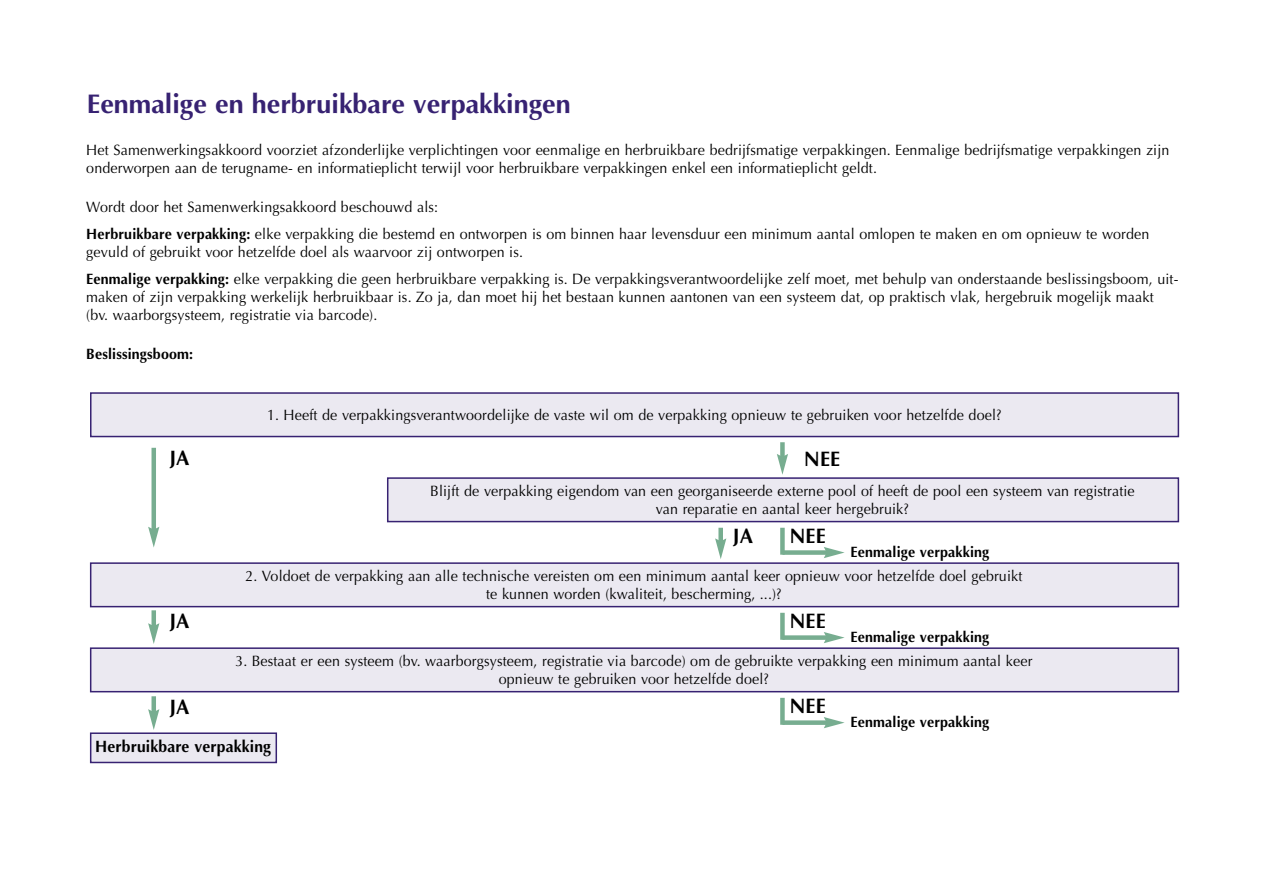
<style>
.page{position:relative;width:1263px;height:893px;background:#fff}
.page>*{position:absolute;margin:0;border:0;box-sizing:border-box;transform-origin:0 0}
.t1{font:700 27px "Optima";color:#372272}
.t2{font:700 21px "Optima";letter-spacing:.01em;color:#000;scale:.95 1}
.t3{font:700 16.5px "Optima";letter-spacing:.01em;color:#000;scale:.95 1}
.t4{font:15px/18px "Optima";letter-spacing:.01em;color:#000;scale:.95 1}
.t5{font:700 15px "Optima";letter-spacing:.01em;color:#000;scale:.95 1}
.s1{font-weight:700}
</style>
<div class="page">
<div style="left:91px;top:734px;width:185px;height:28px;background:#ebe9f1"></div>
<div style="left:90px;top:732px;width:187px;height:31px;border:2px solid #372272"></div>
<div style="left:91px;top:649px;width:1087px;height:42px;background:#ebe9f1"></div>
<div style="left:90px;top:647px;width:1089px;height:45px;border:2px solid #372272"></div>
<div style="left:91px;top:564px;width:1087px;height:42px;background:#ebe9f1"></div>
<div style="left:90px;top:562px;width:1089px;height:45px;border:2px solid #372272"></div>
<div style="left:388px;top:479px;width:790px;height:42px;background:#ebe9f1"></div>
<div style="left:387px;top:477px;width:792px;height:45px;border:2px solid #372272"></div>
<div style="left:92px;top:394px;width:1086px;height:42px;background:#ebe9f1"></div>
<div style="left:90px;top:392px;width:1089px;height:45px;border:2px solid #372272"></div>
<hr style="left:152px;top:448px;width:4px;height:83px;background:#77ad90">
<svg style="left:148px;top:527px;width:11px;height:21px"></svg>
<div style="left:151px;top:610px;width:5px;height:17px;background:#77ad90"></div>
<svg style="left:148px;top:623px;width:11px;height:21px"></svg>
<div style="left:151px;top:696px;width:5px;height:17px;background:#77ad90"></div>
<svg style="left:148px;top:709px;width:11px;height:21px"></svg>
<div style="left:780px;top:442px;width:5px;height:16px;background:#77ad90"></div>
<svg style="left:777px;top:454px;width:11px;height:21px"></svg>
<div style="left:780px;top:528px;width:5px;height:27px;background:#77ad90"></div>
<div style="left:718px;top:528px;width:5px;height:14px;background:#77ad90"></div>
<svg style="left:715px;top:538px;width:11px;height:21px"></svg>
<div style="left:782px;top:550px;width:46px;height:5px;background:#77ad90"></div>
<svg style="left:824px;top:547px;width:20px;height:11px"></svg>
<div style="left:780px;top:613px;width:5px;height:27px;background:#77ad90"></div>
<div style="left:782px;top:635px;width:46px;height:5px;background:#77ad90"></div>
<svg style="left:824px;top:632px;width:20px;height:11px"></svg>
<div style="left:780px;top:698px;width:5px;height:27px;background:#77ad90"></div>
<div style="left:782px;top:720px;width:46px;height:5px;background:#77ad90"></div>
<svg style="left:824px;top:717px;width:20px;height:11px"></svg>
<h1 class="t1" style="left:87px;top:88px;width:485px">Eenmalige en herbruikbare verpakkingen</h1>
<p class="t4" style="left:86px;top:141px;width:1142px">Het Samenwerkingsakkoord voorziet afzonderlijke verplichtingen voor eenmalige en herbruikbare bedrijfsmatige verpakkingen. Eenmalige bedrijfsmatige verpakkingen zijn onderworpen aan de terugname- en informatieplicht terwijl voor herbruikbare verpakkingen enkel een informatieplicht geldt.</p>
<p class="t4" style="left:86px;top:193px;width:1120px;line-height:27px">Wordt door het Samenwerkingsakkoord beschouwd als:<br><span class="s1">Herbruikbare verpakking:</span> elke verpakking die bestemd en ontworpen is om binnen haar levensduur een minimum aantal omlopen te maken en om opnieuw te worden</p>
<p class="t4" style="left:86px;top:238px;width:1151px;line-height:27px">gevuld of gebruikt voor hetzelfde doel als waarvoor zij ontworpen is.<br><span class="s1">Eenmalige verpakking:</span> elke verpakking die geen herbruikbare verpakking is. De verpakkingsverantwoordelijke zelf moet, met behulp van onderstaande beslissingsboom, uit-</p>
<p class="t4" style="left:86px;top:288px;width:1125px">maken of zijn verpakking werkelijk herbruikbaar is. Zo ja, dan moet hij het bestaan kunnen aantonen van een systeem dat, op praktisch vlak, hergebruik mogelijk maakt (bv. waarborgsysteem, registratie via barcode).</p>
<p class="t5" style="left:86px;top:345px;width:114px">Beslissingsboom:</p>
<p class="t4" style="left:267px;top:406px;width:775px">1. Heeft de verpakkingsverantwoordelijke de vaste wil om de verpakking opnieuw te gebruiken voor hetzelfde doel?</p>
<h2 class="t2" style="left:169px;top:446px;width:23px">JA</h2>
<h2 class="t2" style="left:804px;top:446px;width:39px">NEE</h2>
<p class="t4" style="left:430px;top:482px;width:743px;text-align:center">Blijft de verpakking eigendom van een georganiseerde externe pool of heeft de pool een systeem van registratie van reparatie en aantal keer hergebruik?</p>
<h2 class="t2" style="left:733px;top:523px;width:23px">JA</h2>
<h2 class="t2" style="left:790px;top:523px;width:39px">NEE</h2>
<p class="t5" style="left:850px;top:543px;width:148px">Eenmalige verpakking</p>
<h2 class="t2" style="left:169px;top:608px;width:23px">JA</h2>
<h2 class="t2" style="left:169px;top:694px;width:23px">JA</h2>
<p class="t4" style="left:245px;top:567px;width:819px;text-align:center">2. Voldoet de verpakking aan alle technische vereisten om een minimum aantal keer opnieuw voor hetzelfde doel gebruikt te kunnen worden (kwaliteit, bescherming, ...)?</p>
<h2 class="t2" style="left:790px;top:608px;width:39px">NEE</h2>
<p class="t5" style="left:850px;top:628px;width:148px">Eenmalige verpakking</p>
<p class="t4" style="left:235px;top:652px;width:840px;text-align:center">3. Bestaat er een systeem (bv. waarborgsysteem, registratie via barcode) om de gebruikte verpakking een minimum aantal keer opnieuw te gebruiken voor hetzelfde doel?</p>
<h2 class="t2" style="left:790px;top:693px;width:39px">NEE</h2>
<p class="t5" style="left:850px;top:713px;width:148px">Eenmalige verpakking</p>
<p class="t3" style="left:95px;top:737px;width:187px">Herbruikbare verpakking</p>
</div>
